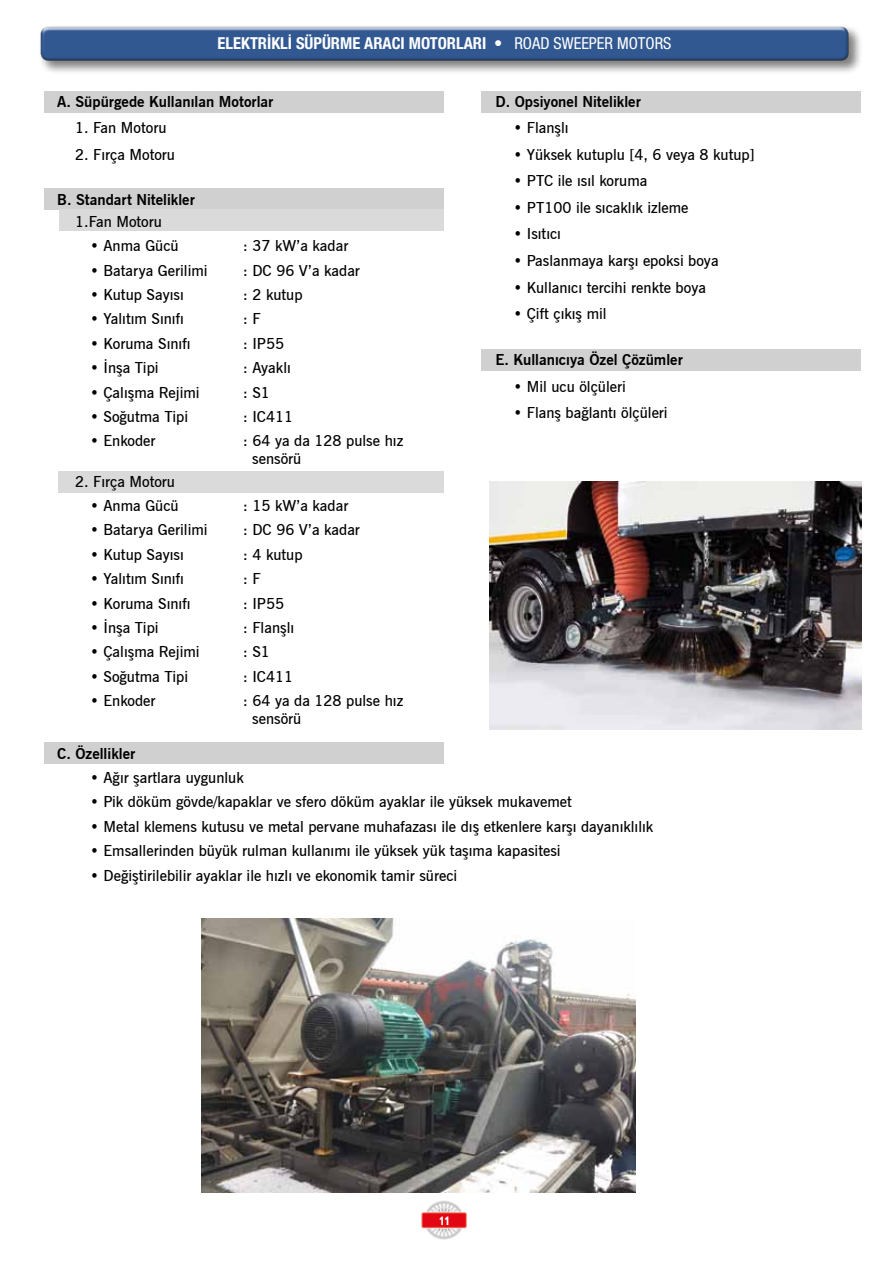
<style>
.page{position:relative;width:893px;height:1263px;background:#fff}
.page>*{position:absolute;margin:0;border:0;box-sizing:border-box;transform-origin:0 0}
.t1{font:700 condensed 16.5px "Helvetica Neue LT Pro";color:#fff}
.t2{font:600 15px/18px "News Gothic BT";color:#000}
.t3{font:700 15px "News Gothic BT";color:#000}
.t4{font:12px "Gothic 720 BT Bold B";color:#fff}
.s1{font-weight:400}
</style>
<div class="page">
<div style="left:44px;top:188px;width:400px;height:22px;background:#d0d0d0"></div>
<div style="left:44px;top:92px;width:400px;height:21px;background:#d0d0d0"></div>
<div style="left:44px;top:742px;width:400px;height:21px;background:#d0d0d0"></div>
<div style="left:482px;top:92px;width:379px;height:21px;background:#d0d0d0"></div>
<div style="left:482px;top:349px;width:379px;height:22px;background:#d0d0d0"></div>
<div style="left:38px;top:24px;width:825px;height:51px;background:#000;opacity:.5"></div>
<div style="left:40px;top:24px;width:810px;height:29px;background:#fff;opacity:.75"></div>
<div style="left:40px;top:27px;width:810px;height:35px;background:#000;opacity:.75"></div>
<img style="left:421px;top:1200px;width:46px;height:40px">
<div style="left:59px;top:210px;width:385px;height:21px;background:#dadada"></div>
<div style="left:58px;top:471px;width:386px;height:21px;background:#dadada"></div>
<img style="left:490px;top:482px;width:371px;height:247px">
<img style="left:201px;top:919px;width:434px;height:274px">
<p class="t1" style="left:218px;top:33px;width:455px">ELEKTRİKLİ SÜPÜRME ARACI MOTORLARI • <span class="s1">ROAD SWEEPER MOTORS</span></p>
<p class="t3" style="left:57px;top:92px;width:218px">A. Süpürgede Kullanılan Motorlar</p>
<p class="t2" style="left:75px;top:119px;width:93px">1. Fan Motoru</p>
<p class="t2" style="left:75px;top:145px;width:101px">2. Fırça Motoru</p>
<p class="t3" style="left:57px;top:190px;width:139px">B. Standart Nitelikler</p>
<p class="t2" style="left:75px;top:212px;width:88px">1.Fan Motoru</p>
<p class="t2" style="left:90px;top:237px;width:90px">• Anma Gücü</p>
<p class="t2" style="left:243px;top:237px;width:107px">: 37 kW’a kadar</p>
<p class="t2" style="left:90px;top:261px;width:119px">• Batarya Gerilimi</p>
<p class="t2" style="left:243px;top:261px;width:118px">: DC 96 V’a kadar</p>
<p class="t2" style="left:90px;top:286px;width:95px">• Kutup Sayısı</p>
<p class="t2" style="left:243px;top:286px;width:61px">: 2 kutup</p>
<p class="t2" style="left:90px;top:310px;width:95px">• Yalıtım Sınıfı</p>
<p class="t2" style="left:243px;top:310px;width:19px">: F</p>
<p class="t2" style="left:90px;top:334px;width:102px">• Koruma Sınıfı</p>
<p class="t2" style="left:243px;top:334px;width:43px">: IP55</p>
<p class="t2" style="left:90px;top:359px;width:70px">• İnşa Tipi</p>
<p class="t2" style="left:243px;top:359px;width:49px">: Ayaklı</p>
<p class="t2" style="left:90px;top:383px;width:111px">• Çalışma Rejimi</p>
<p class="t2" style="left:243px;top:383px;width:28px">: S1</p>
<p class="t2" style="left:90px;top:407px;width:100px">• Soğutma Tipi</p>
<p class="t2" style="left:243px;top:407px;width:52px">: IC411</p>
<p class="t2" style="left:90px;top:432px;width:67px">• Enkoder</p>
<p class="t2" style="left:252px;top:432px;width:153px;text-indent:-9px">: 64 ya da 128 pulse hız sensörü</p>
<p class="t2" style="left:75px;top:472px;width:101px">2. Fırça Motoru</p>
<p class="t2" style="left:90px;top:496px;width:90px">• Anma Gücü</p>
<p class="t2" style="left:243px;top:496px;width:107px">: 15 kW’a kadar</p>
<p class="t2" style="left:90px;top:521px;width:119px">• Batarya Gerilimi</p>
<p class="t2" style="left:243px;top:521px;width:118px">: DC 96 V’a kadar</p>
<p class="t2" style="left:90px;top:545px;width:95px">• Kutup Sayısı</p>
<p class="t2" style="left:243px;top:545px;width:61px">: 4 kutup</p>
<p class="t2" style="left:90px;top:570px;width:95px">• Yalıtım Sınıfı</p>
<p class="t2" style="left:243px;top:570px;width:19px">: F</p>
<p class="t2" style="left:90px;top:594px;width:102px">• Koruma Sınıfı</p>
<p class="t2" style="left:243px;top:594px;width:43px">: IP55</p>
<p class="t2" style="left:90px;top:618px;width:70px">• İnşa Tipi</p>
<p class="t2" style="left:243px;top:618px;width:53px">: Flanşlı</p>
<p class="t2" style="left:90px;top:643px;width:111px">• Çalışma Rejimi</p>
<p class="t2" style="left:243px;top:643px;width:28px">: S1</p>
<p class="t2" style="left:90px;top:667px;width:100px">• Soğutma Tipi</p>
<p class="t2" style="left:243px;top:667px;width:52px">: IC411</p>
<p class="t2" style="left:90px;top:691px;width:67px">• Enkoder</p>
<p class="t2" style="left:252px;top:691px;width:153px;text-indent:-9px">: 64 ya da 128 pulse hız sensörü</p>
<p class="t3" style="left:495px;top:92px;width:147px">D. Opsiyonel Nitelikler</p>
<p class="t2" style="left:513px;top:119px;width:57px">• Flanşlı</p>
<p class="t2" style="left:513px;top:145px;width:243px">• Yüksek kutuplu [4, 6 veya 8 kutup]</p>
<p class="t2" style="left:513px;top:172px;width:135px">• PTC ile ısıl koruma</p>
<p class="t2" style="left:513px;top:199px;width:177px">• PT100 ile sıcaklık izleme</p>
<p class="t2" style="left:513px;top:225px;width:49px">• Isıtıcı</p>
<p class="t2" style="left:513px;top:252px;width:207px">• Paslanmaya karşı epoksi boya</p>
<p class="t2" style="left:513px;top:278px;width:194px">• Kullanıcı tercihi renkte boya</p>
<p class="t2" style="left:513px;top:305px;width:95px">• Çift çıkış mil</p>
<p class="t3" style="left:495px;top:351px;width:189px">E. Kullanıcıya Özel Çözümler</p>
<p class="t2" style="left:513px;top:377px;width:114px">• Mil ucu ölçüleri</p>
<p class="t2" style="left:513px;top:404px;width:156px">• Flanş bağlantı ölçüleri</p>
<p class="t3" style="left:57px;top:744px;width:80px">C. Özellikler</p>
<p class="t2" style="left:90px;top:768px;width:155px">• Ağır şartlara uygunluk</p>
<p class="t2" style="left:90px;top:793px;width:483px">• Pik döküm gövde/kapaklar ve sfero döküm ayaklar ile yüksek mukavemet</p>
<p class="t2" style="left:90px;top:817px;width:565px">• Metal klemens kutusu ve metal pervane muhafazası ile dış etkenlere karşı dayanıklılık</p>
<p class="t2" style="left:90px;top:842px;width:472px">• Emsallerinden büyük rulman kullanımı ile yüksek yük taşıma kapasitesi</p>
<p class="t2" style="left:90px;top:866px;width:369px">• Değiştirilebilir ayaklar ile hızlı ve ekonomik tamir süreci</p>
<p class="t4" style="left:439px;top:1213px;width:13px">11</p>
</div>
